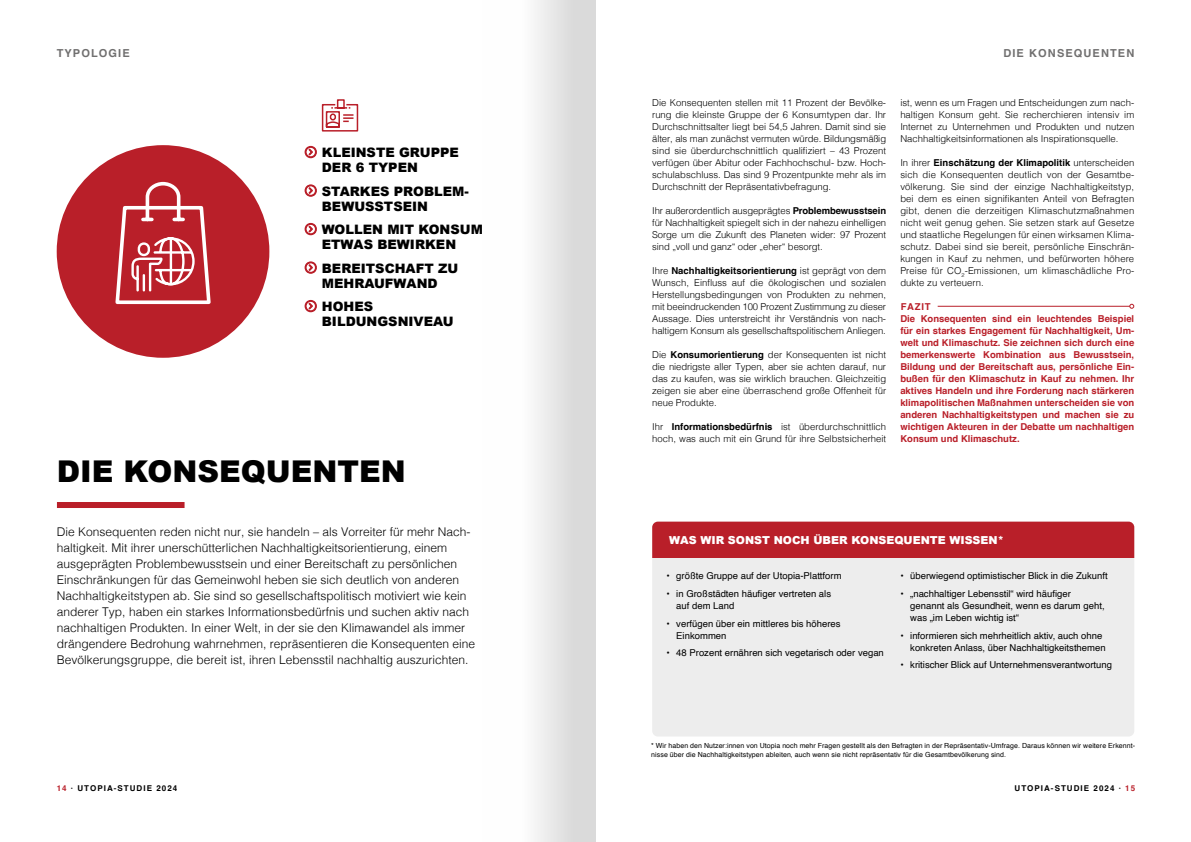
<style>
.page{position:relative;width:1191px;height:842px;background:#fff}
.page>*{position:absolute;margin:0;border:0;box-sizing:border-box;transform-origin:0 0}
.t1{font:900 30px "Arial";color:#000}
.t2{font:900 13px/15px "Arial";color:#000}
.t3{font:300 12px/16px "Helvetica";color:#000}
.t4{font:900 11px "Arial";color:#fff}
.t5{font:700 11px "Helvetica";letter-spacing:.1em;color:#706f6f}
.t6{font:300 9.5px/12px "Helvetica";color:#000;text-align:justify}
.t7{font:700 9.5px/12px "Helvetica";color:#b91f29}
.t8{font:9.5px/12px "Helvetica";color:#000}
.t9{font:700 8px "Helvetica";letter-spacing:.13em;color:#000}
.t10{font:7px/9px "Helvetica";letter-spacing:.01em;color:#000}
.s1{font-weight:700}
.s2{color:#b91f29}
</style>
<div class="page">
<div style="left:652px;top:522px;width:482px;height:214px;background:#ededed;border-radius:6px"></div>
<div style="left:652px;top:522px;width:482px;height:36px;background:#b91f29"></div>
<div style="left:57px;top:145px;width:212px;height:213px;background:#b91f29;border-radius:50%"></div>
<svg style="left:115px;top:181px;width:96px;height:124px"></svg>
<div style="left:57px;top:502px;width:127px;height:6px;background:#b91f29"></div>
<svg style="left:304px;top:146px;width:13px;height:12px"></svg>
<svg style="left:304px;top:184px;width:13px;height:13px"></svg>
<svg style="left:304px;top:223px;width:13px;height:12px"></svg>
<svg style="left:304px;top:261px;width:13px;height:13px"></svg>
<svg style="left:304px;top:300px;width:13px;height:12px"></svg>
<svg style="left:321px;top:99px;width:38px;height:33px"></svg>
<hr style="left:937px;top:306px;width:192px;height:1px;background:#b91f29">
<svg style="left:1129px;top:304px;width:5px;height:5px"></svg>
<div style="left:482px;top:0;width:113px;height:842px;background:linear-gradient(to right,#fff,#d6d6d6)"></div>
<p class="t5" style="left:57px;top:46px;width:74px">TYPOLOGIE</p>
<h2 class="t2" style="left:322px;top:144px;width:138px">KLEINSTE GRUPPE<br>DER 6 TYPEN</h2>
<h2 class="t2" style="left:322px;top:183px;width:148px">STARKES PROBLEM-<br>BEWUSSTSEIN</h2>
<h2 class="t2" style="left:322px;top:221px;width:163px">WOLLEN MIT KONSUM<br>ETWAS BEWIRKEN</h2>
<h2 class="t2" style="left:322px;top:260px;width:138px">BEREITSCHAFT ZU<br>MEHRAUFWAND</h2>
<h2 class="t2" style="left:322px;top:298px;width:133px">HOHES<br>BILDUNGSNIVEAU</h2>
<h1 class="t1" style="left:57px;top:450px;width:350px">DIE KONSEQUENTEN</h1>
<p class="t3" style="left:57px;top:523px;width:420px">Die Konsequenten reden nicht nur, sie handeln – als Vorreiter für mehr Nach&shy;haltigkeit. Mit ihrer unerschütterlichen Nachhaltigkeitsorientierung, einem ausgeprägten Problembewusstsein und einer Bereitschaft zu persönlichen Einschränkungen für das Gemeinwohl heben sie sich deutlich von anderen Nachhaltigkeitstypen ab. Sie sind so gesellschaftspolitisch motiviert wie kein anderer Typ, haben ein starkes Informationsbedürfnis und suchen aktiv nach nachhaltigen Produkten. In einer Welt, in der sie den Klimawandel als immer drängendere Bedrohung wahrnehmen, repräsentieren die Konsequenten eine Bevölkerungsgruppe, die bereit ist, ihren Lebensstil nachhaltig auszurichten.</p>
<p class="t5" style="left:1003px;top:46px;width:132px">DIE KONSEQUENTEN</p>
<p class="t6" style="left:652px;top:96px;width:235px">Die Konsequenten stellen mit 11 Prozent der Bevölke&shy;rung die kleinste Gruppe der 6 Konsumtypen dar. Ihr Durchschnittsalter liegt bei 54,5 Jahren. Damit sind sie älter, als man zunächst vermuten würde. Bildungsmäßig sind sie überdurchschnittlich qualifiziert – 43 Prozent verfügen über Abitur oder Fachhochschul- bzw. Hoch&shy;schulabschluss. Das sind 9 Prozentpunkte mehr als im Durchschnitt der Repräsentativbefragung.</p>
<p class="t6" style="left:652px;top:204px;width:235px">Ihr außerordentlich ausgeprägtes <span class="s1">Problembewusstsein </span>für Nachhaltigkeit spiegelt sich in der nahezu einhelligen Sorge um die Zukunft des Planeten wider: 97 Prozent sind „voll und ganz“ oder „eher“ besorgt.</p>
<p class="t6" style="left:652px;top:264px;width:235px">Ihre <span class="s1">Nachhaltigkeitsorientierung</span> ist geprägt von dem Wunsch, Einfluss auf die ökologischen und sozialen Herstellungsbedingungen von Produkten zu nehmen, mit beeindruckenden 100 Prozent Zustimmung zu dieser Aussage. Dies unterstreicht ihr Verständnis von nach&shy;haltigem Konsum als gesellschaftspolitischem Anliegen.</p>
<p class="t6" style="left:652px;top:348px;width:235px">Die <span class="s1">Konsumorientierung</span> der Konsequenten ist nicht die niedrigste aller Typen, aber sie achten darauf, nur das zu kaufen, was sie wirklich brauchen. Gleichzeitig zeigen sie aber eine überraschend große Offenheit für neue Produkte.</p>
<p class="t6" style="left:652px;top:420px;width:235px">Ihr <span class="s1">Informationsbedürfnis</span> ist überdurchschnittlich hoch, was auch mit ein Grund für ihre Selbstsicherheit</p>
<p class="t6" style="left:900px;top:96px;width:235px">ist, wenn es um Fragen und Entscheidungen zum nach&shy;haltigen Konsum geht. Sie recherchieren intensiv im Internet zu Unternehmen und Produkten und nutzen Nachhaltigkeitsinformationen als Inspirationsquelle.</p>
<p class="t6" style="left:900px;top:156px;width:235px">In ihrer <span class="s1">Einschätzung der Klimapolitik</span> unterscheiden sich die Konsequenten deutlich von der Gesamtbe&shy;völkerung. Sie sind der einzige Nachhaltigkeitstyp, bei dem es einen signifikanten Anteil von Befragten gibt, denen die derzeitigen Klimaschutzmaßnahmen nicht weit genug gehen. Sie setzen stark auf Gesetze und staatliche Regelungen für einen wirksamen Klima&shy;schutz. Dabei sind sie bereit, persönliche Einschrän&shy;kungen in Kauf zu nehmen, und befürworten höhere Preise für CO<sub>2</sub>-Emissionen, um klimaschädliche Pro&shy;dukte zu verteuern.</p>
<p class="t7" style="left:900px;top:301px;width:235px">FAZIT<br>Die Konsequenten sind ein leuchtendes Beispiel für ein starkes Engagement für Nachhaltigkeit, Um&shy;welt und Klimaschutz. Sie zeichnen sich durch eine bemerkenswerte Kombination aus Bewusstsein, Bildung und der Bereitschaft aus, persönliche Ein&shy;bußen für den Klimaschutz in Kauf zu nehmen. Ihr aktives Handeln und ihre Forderung nach stärkeren klimapolitischen Maßnahmen unterscheiden sie von anderen Nachhaltigkeitstypen und machen sie zu wichtigen Akteuren in der Debatte um nachhaltigen Konsum und Klimaschutz.</p>
<p class="t4" style="left:669px;top:532px;width:336px">WAS WIR SONST NOCH ÜBER KONSEQUENTE WISSEN*</p>
<p class="t8" style="left:666px;top:570px;width:177px">• größte Gruppe auf der Utopia-Plattform</p>
<p class="t8" style="left:676px;top:588px;width:156px;text-indent:-10px">• in Großstädten häufiger vertreten als auf dem Land</p>
<p class="t8" style="left:676px;top:617px;width:166px;text-indent:-10px">• verfügen über ein mittleres bis höheres<br>Einkommen</p>
<p class="t8" style="left:666px;top:647px;width:219px">• 48 Prozent ernähren sich vegetarisch oder vegan</p>
<p class="t8" style="left:900px;top:570px;width:209px">• überwiegend optimistischer Blick in die Zukunft</p>
<p class="t8" style="left:910px;top:588px;width:196px;text-indent:-10px">• „nachhaltiger Lebensstil“ wird häufiger genannt als Gesundheit, wenn es darum geht, was „im Leben wichtig ist“</p>
<p class="t8" style="left:910px;top:629px;width:197px;text-indent:-10px">• informieren sich mehrheitlich aktiv, auch ohne konkreten Anlass, über Nachhaltigkeitsthemen</p>
<p class="t8" style="left:900px;top:659px;width:213px">• kritischer Blick auf Unternehmensverantwortung</p>
<p class="t10" style="left:651px;top:741px;width:485px">* Wir haben den Nutzer:innen von Utopia noch mehr Fragen gestellt als den Befragten in der Repräsentativ-Umfrage. Daraus können wir weitere Erkennt&shy;nisse über die Nachhaltigkeitstypen ableiten, auch wenn sie nicht repräsentativ für die Gesamtbevölkerung sind.</p>
<p class="t9" style="left:57px;top:784px;width:122px"><span class="s2">14</span> · UTOPIA-STUDIE 2024</p>
<p class="t9" style="left:1014px;top:784px;width:122px">UTOPIA-STUDIE 2024 · <span class="s2">15</span></p>
</div>
